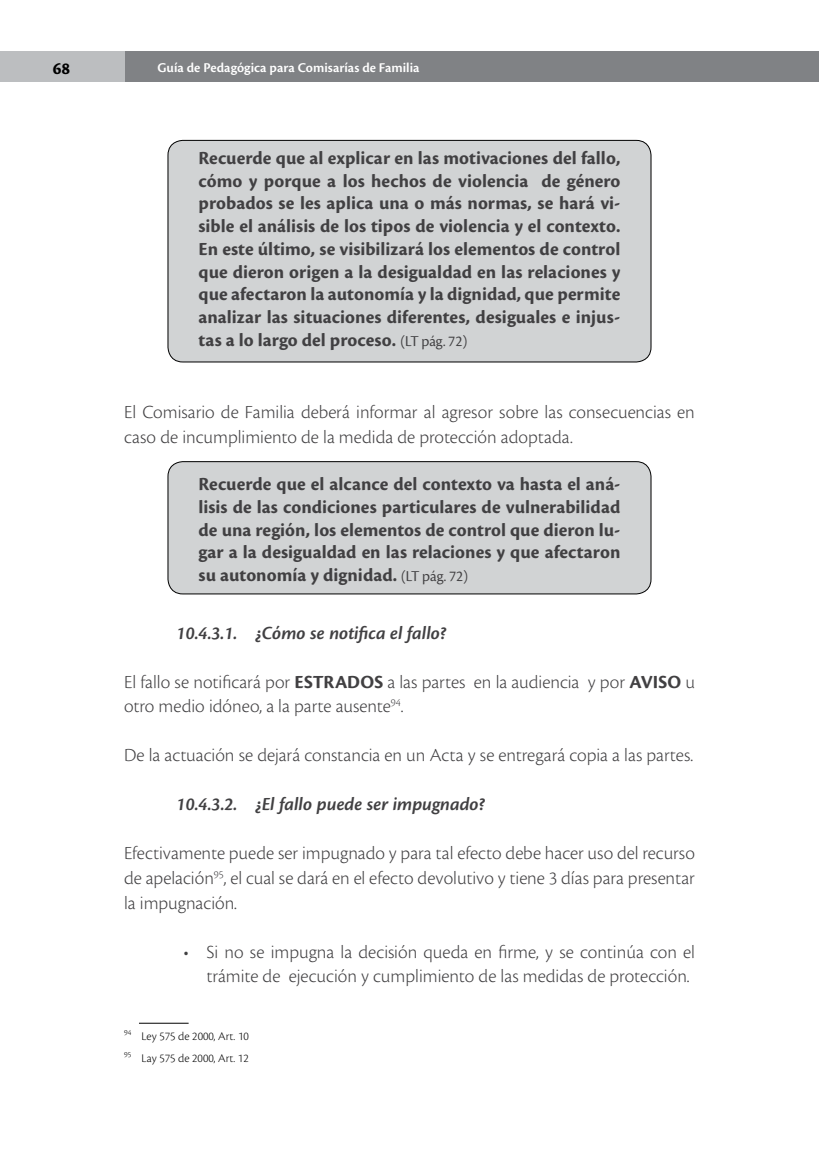
<style>
.page{position:relative;width:819px;height:1166px;background:#fff}
.page>*{position:absolute;margin:0;border:0;box-sizing:border-box;transform-origin:0 0}
.t1{font:700 19.25px/22.8px "Cronos Pro";letter-spacing:.005em;color:#414042;text-align:justify}
.t2{font:300 19.25px/24.5px "Cronos Pro";color:#414042}
.t3{font:italic 600 19.25px "Cronos Pro";color:#414042}
.t4{font:700 17.5px "Cronos Pro";color:#000}
.t5{font:600 14px "Cronos Pro";color:#fff}
.t6{font:300 12.25px/21.7px "Cronos Pro";color:#000}
.s1{font-family:"Cronos Pro Disp";font-weight:400;font-size:15.75px}
.s2{font-weight:700}
</style>
<div class="page">
<div style="left:124px;top:52px;width:695px;height:30px;background:#808285"></div>
<div style="left:0;top:52px;width:124px;height:30px;background:#bcbec0"></div>
<div style="left:168px;top:140px;width:483px;height:222px;background:#d1d3d4;border-radius:15px"></div>
<div style="left:168px;top:140px;width:483px;height:222px;border:1px solid #000;border-radius:15px"></div>
<div style="left:168px;top:462px;width:483px;height:132px;background:#d1d3d4;border-radius:15px"></div>
<div style="left:168px;top:461px;width:483px;height:133px;border:1px solid #000;border-radius:15px"></div>
<hr style="left:139px;top:1023px;width:50px;height:1px;background:#000">
<p class="t4" style="left:53px;top:58px;width:19px">68</p>
<p class="t5" style="left:158px;top:60px;width:263px">Guía de Pedagógica para Comisarías de Familia</p>
<p class="t1" style="left:198px;top:147px;width:423px">Recuerde que al explicar en las motivaciones del fallo, cómo y porque a los hechos de violencia de género probados se les aplica una o más normas, se hará vi&shy;sible el análisis de los tipos de violencia y el contexto.<br>En este último, se visibilizará los elementos de control que dieron origen a la desigualdad en las relaciones y que afectaron la autonomía y la dignidad, que permite analizar las situaciones diferentes, desiguales e injus&shy;tas a lo largo del proceso. <span class="s1">(LT pág. 72)</span></p>
<p class="t2" style="left:124px;top:400px;width:572px">El Comisario de Familia deberá informar al agresor sobre las consecuencias en caso de incumplimiento de la medida de protección adoptada.</p>
<p class="t1" style="left:198px;top:473px;width:423px">Recuerde que el alcance del contexto va hasta el aná&shy;lisis de las condiciones particulares de vulnerabilidad de una región, los elementos de control que dieron lu&shy;gar a la desigualdad en las relaciones y que afectaron su autonomía y dignidad. <span class="s1">(LT pág. 72)</span></p>
<p class="t3" style="left:177px;top:622px;width:271px">10.4.3.1. ¿Cómo se notifica el fallo?</p>
<p class="t2" style="left:124px;top:669px;width:572px">El fallo se notificará por <span class="s2">ESTRADOS</span> a las partes en la audiencia y por <span class="s2">AVISO</span> u otro medio idóneo, a la parte ausente<sup>94</sup>.</p>
<p class="t2" style="left:124px;top:743px;width:569px">De la actuación se dejará constancia en un Acta y se entregará copia a las partes.</p>
<p class="t3" style="left:177px;top:793px;width:310px">10.4.3.2. ¿El fallo puede ser impugnado?</p>
<p class="t2" style="left:124px;top:841px;width:572px;text-align:justify">Efectivamente puede ser impugnado y para tal efecto debe hacer uso del recurso de apelación<sup>95</sup>, el cual se dará en el efecto devolutivo y tiene 3 días para presentar la impugnación.</p>
<p class="t2" style="left:206px;top:939px;width:490px;text-indent:-23px">• Si no se impugna la decisión queda en firme, y se continúa con el trámite de ejecución y cumplimiento de las medidas de protección.</p>
<p class="t6" style="left:124px;top:1025px;width:126px"><sup>94</sup> Ley 575 de 2000, Art. 10<br><sup>95</sup> Lay 575 de 2000, Art. 12</p>
</div>
